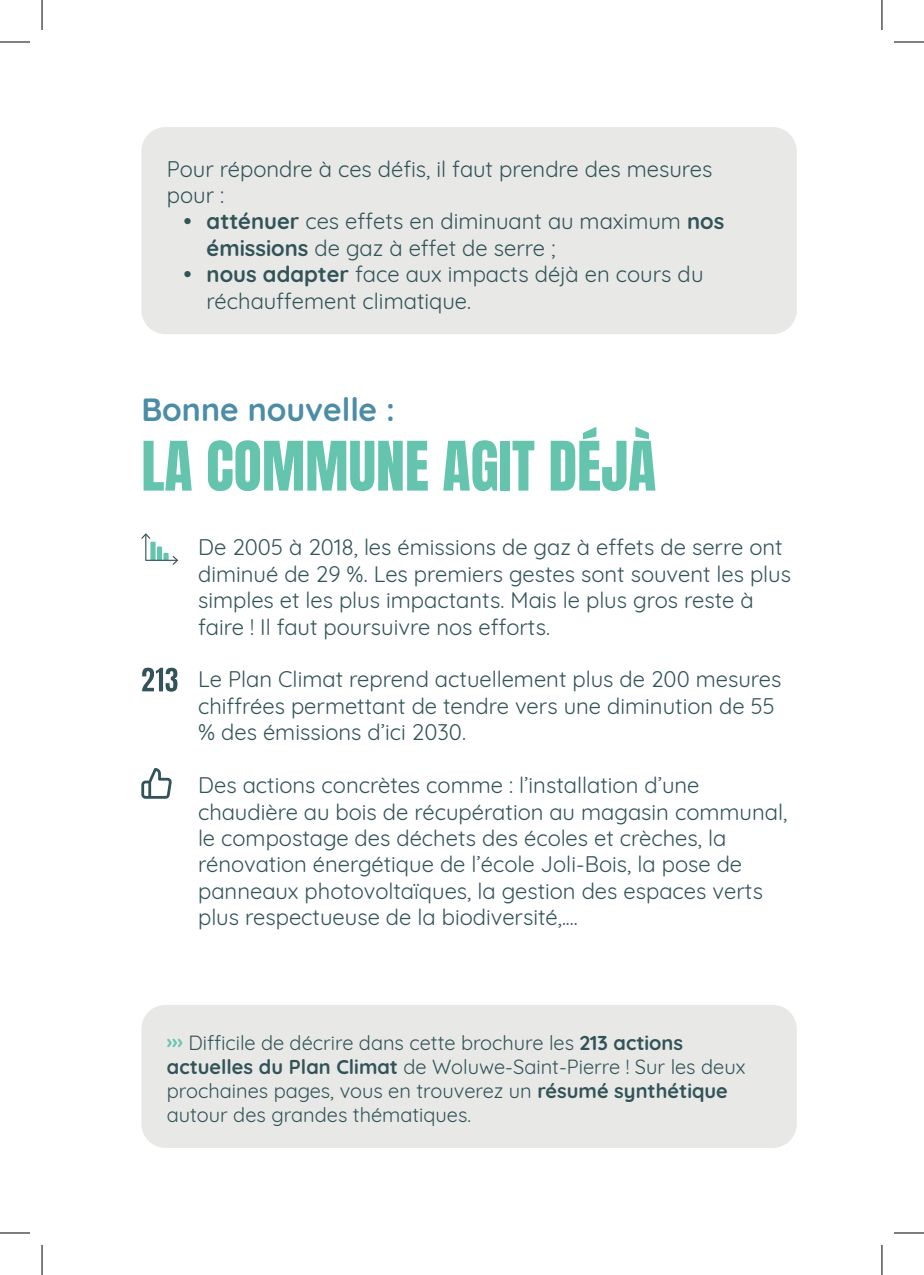
<style>
.page{position:relative;width:924px;height:1275px;background:#fff}
.page>*{position:absolute;margin:0;border:0;box-sizing:border-box;transform-origin:0 0}
.t1{font:58px "Anton";color:#64c4ae}
.t2{font:700 32px "Quicksand";color:#4b8ca6}
.t3{font:22px/26.4px "Quicksand";color:#325358}
.t4{font:20px/24px "Quicksand";color:#325358}
.s1{font-weight:700}
.s2{font-weight:700;color:#64c4ae}
</style>
<div class="page">
<div style="left:141px;top:127px;width:655px;height:207px;background:#e8e9e7;border-radius:24px"></div>
<div style="left:141px;top:1004px;width:655px;height:144px;background:#e8e9e7;border-radius:24px"></div>
<svg style="left:141px;top:667px;width:37px;height:25px"></svg>
<svg style="left:141px;top:533px;width:37px;height:32px"></svg>
<svg style="left:141px;top:768px;width:31px;height:30px"></svg>
<hr style="left:0;top:42px;width:30px;height:1px;background:#000">
<hr style="left:893px;top:42px;width:30px;height:1px;background:#000">
<hr style="left:0;top:1232px;width:30px;height:1px;background:#000">
<hr style="left:893px;top:1232px;width:30px;height:1px;background:#000">
<hr style="left:42px;top:0;width:1px;height:30px;background:#000">
<hr style="left:42px;top:1245px;width:1px;height:30px;background:#000">
<hr style="left:881px;top:0;width:1px;height:30px;background:#000">
<hr style="left:881px;top:1245px;width:1px;height:30px;background:#000">
<p class="t3" style="left:167px;top:153px;width:547px">Pour répondre à ces défis, il faut prendre des mesures pour :</p>
<p class="t3" style="left:206px;top:206px;width:519px;text-indent:-23px"><span class="s1">• atténuer</span> ces effets en diminuant au maximum <span class="s1">nos émissions</span> de gaz à effet de serre ;</p>
<p class="t3" style="left:206px;top:259px;width:498px;text-indent:-23px"><span class="s1">• nous adapter</span> face aux impacts déjà en cours du réchauffement climatique.</p>
<p class="t2" style="left:141px;top:383px;width:255px">Bonne nouvelle :</p>
<p class="t1" style="left:141px;top:436px;width:516px">LA COMMUNE AGIT DÉJÀ</p>
<p class="t3" style="left:198px;top:532px;width:594px">De 2005 à 2018, les émissions de gaz à effets de serre ont diminué de 29 %. Les premiers gestes sont souvent les plus simples et les plus impactants. Mais le plus gros reste à faire ! Il faut poursuivre nos efforts.</p>
<p class="t3" style="left:198px;top:664px;width:584px">Le Plan Climat reprend actuellement plus de 200 mesures chiffrées permettant de tendre vers une diminution de 55 % des émissions d’ici 2030.</p>
<p class="t3" style="left:198px;top:770px;width:590px">Des actions concrètes comme : l’installation d’une chaudière au bois de récupération au magasin communal, le compostage des déchets des écoles et crèches, la rénovation énergétique de l’école Joli-Bois, la pose de panneaux photovoltaïques, la gestion des espaces verts plus respectueuse de la biodiversité,....</p>
<p class="t4" style="left:167px;top:1029px;width:579px"><span class="s2">›››</span> Difficile de décrire dans cette brochure les <span class="s1">213 actions actuelles du Plan Climat</span> de Woluwe-Saint-Pierre ! Sur les deux prochaines pages, vous en trouverez un <span class="s1">résumé synthétique </span>autour des grandes thématiques.</p>
</div>
